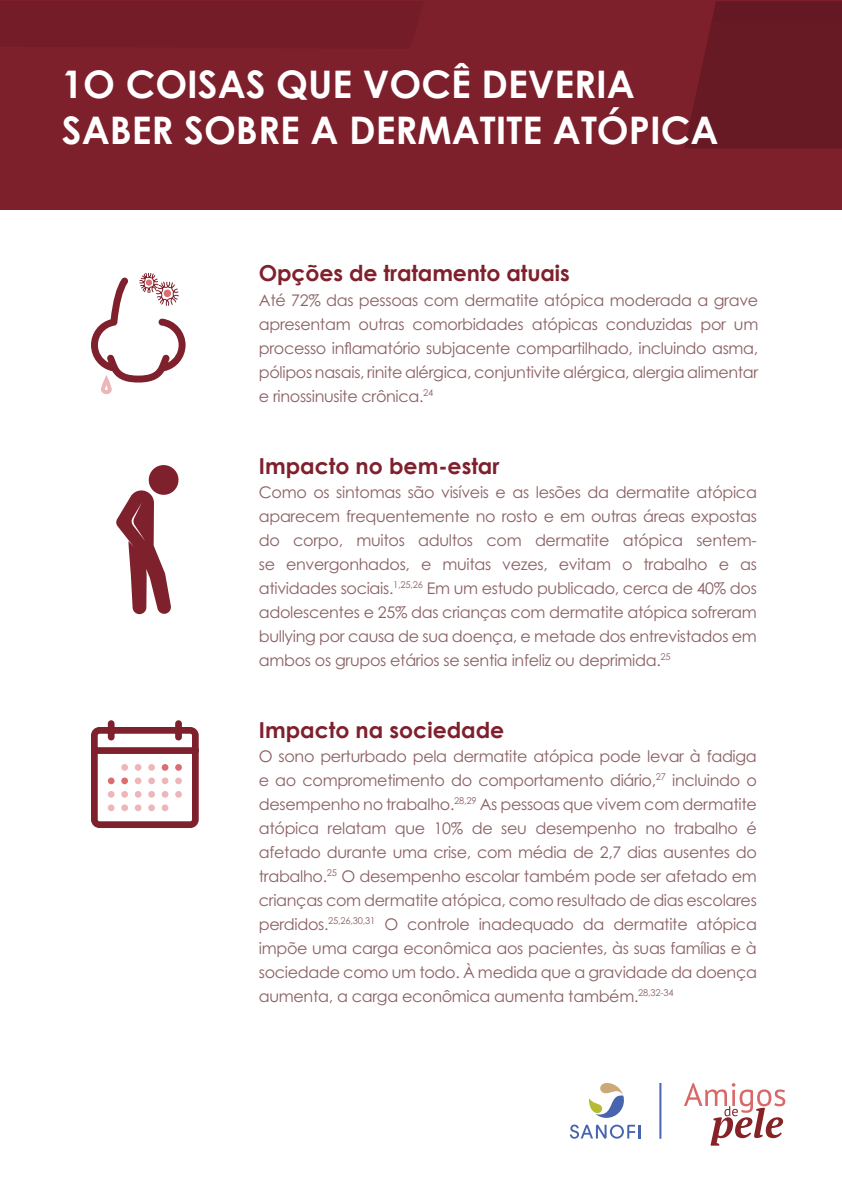
<style>
.page{position:relative;width:842px;height:1191px;background:#fff}
.page>*{position:absolute;margin:0;border:0;box-sizing:border-box;transform-origin:0 0}
.t1{font:700 38px/45.6px "Century Gothic";color:#fff}
.t2{font:700 22px "Century Gothic";color:#7f202d}
.t3{font:16px/24px "Century Gothic Pro";letter-spacing:-.02em;color:#8b6063;text-align:justify}
</style>
<div class="page">
<div style="left:0;top:0;width:842px;height:209px;background:#7e1f2c"></div>
<svg style="left:684px;top:1px;width:158px;height:148px;background:#691924"></svg>
<svg style="left:570px;top:1124px;width:71px;height:14px"></svg>
<svg style="left:589px;top:1083px;width:35px;height:34px"></svg>
<hr style="left:659px;top:1083px;width:2px;height:55px;background:#4765b0">
<svg style="left:684px;top:1083px;width:101px;height:62px"></svg>
<svg style="left:91px;top:272px;width:95px;height:110px"></svg>
<div style="left:164px;top:289px;width:7px;height:8px;background:#db6e71;border-radius:50%"></div>
<div style="left:101px;top:378px;width:11px;height:16px;border:4px solid #db6e71;border-radius:3px"></div>
<svg style="left:91px;top:720px;width:108px;height:108px"></svg>
<div style="left:135px;top:804px;width:6px;height:7px;background:#edb6b8;border-radius:50%"></div>
<div style="left:121px;top:764px;width:7px;height:6px;background:#edb6b8;border-radius:50%"></div>
<div style="left:121px;top:777px;width:7px;height:7px;background:#db6e71;border-radius:50%"></div>
<div style="left:121px;top:791px;width:7px;height:6px;background:#edb6b8;border-radius:50%"></div>
<div style="left:121px;top:804px;width:7px;height:7px;background:#edb6b8;border-radius:50%"></div>
<div style="left:148px;top:764px;width:7px;height:6px;background:#edb6b8;border-radius:50%"></div>
<div style="left:148px;top:777px;width:7px;height:7px;background:#edb6b8;border-radius:50%"></div>
<div style="left:148px;top:791px;width:7px;height:6px;background:#edb6b8;border-radius:50%"></div>
<div style="left:148px;top:804px;width:7px;height:7px;background:#edb6b8;border-radius:50%"></div>
<svg style="left:116px;top:465px;width:63px;height:149px"></svg>
<p class="t1" style="left:62px;top:60px;width:658px">1O COISAS QUE VOCÊ DEVERIA<br>SABER SOBRE A DERMATITE ATÓPICA</p>
<p class="t2" style="left:259px;top:257px;width:312px">Opções de tratamento atuais</p>
<p class="t3" style="left:259px;top:287px;width:501px">Até 72% das pessoas com dermatite atópica moderada a grave apresentam outras comorbidades atópicas conduzidas por um processo inflamatório subjacente compartilhado, incluindo asma, pólipos nasais, rinite alérgica, conjuntivite alérgica, alergia alimentar e rinossinusite crônica.<sup>24</sup></p>
<p class="t2" style="left:259px;top:449px;width:242px">Impacto no bem-estar</p>
<p class="t3" style="left:259px;top:479px;width:500px">Como os sintomas são visíveis e as lesões da dermatite atópica aparecem frequentemente no rosto e em outras áreas expostas do corpo, muitos adultos com dermatite atópica sentem&shy;se envergonhados, e muitas vezes, evitam o trabalho e as atividades sociais.<sup>1,25,26</sup> Em um estudo publicado, cerca de 40% dos adolescentes e 25% das crianças com dermatite atópica sofreram bullying por causa de sua doença, e metade dos entrevistados em ambos os grupos etários se sentia infeliz ou deprimida.<sup>25</sup></p>
<p class="t2" style="left:259px;top:713px;width:247px">Impacto na sociedade</p>
<p class="t3" style="left:259px;top:743px;width:500px">O sono perturbado pela dermatite atópica pode levar à fadiga e ao comprometimento do comportamento diário,<sup>27</sup> incluindo o desempenho no trabalho.<sup>28,29</sup> As pessoas que vivem com dermatite atópica relatam que 10% de seu desempenho no trabalho é afetado durante uma crise, com média de 2,7 dias ausentes do trabalho.<sup>25</sup> O desempenho escolar também pode ser afetado em crianças com dermatite atópica, como resultado de dias escolares perdidos.<sup>25,26,30,31</sup> O controle inadequado da dermatite atópica impõe uma carga econômica aos pacientes, às suas famílias e à sociedade como um todo. À medida que a gravidade da doença aumenta, a carga econômica aumenta também.<sup>28,32-34</sup></p>
</div>
